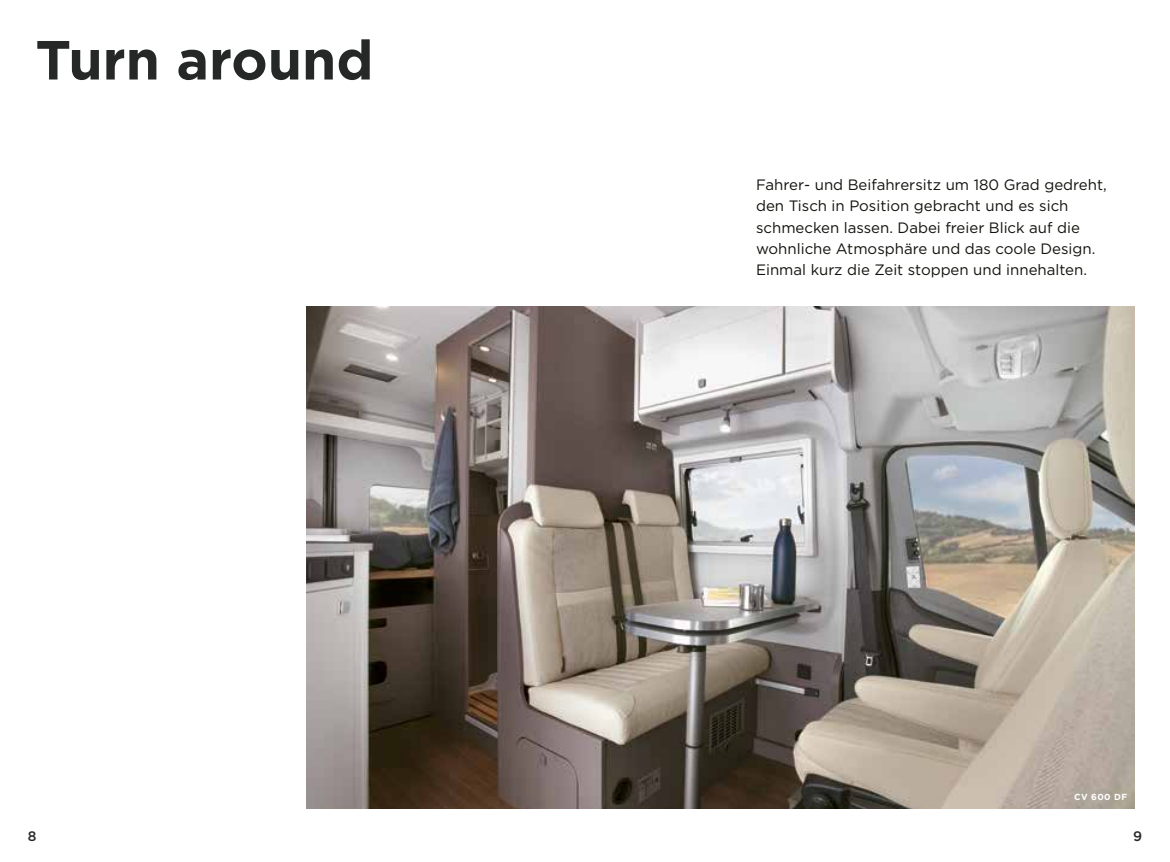
<style>
.page{position:relative;width:1170px;height:862px;background:#fff}
.page>*{position:absolute;margin:0;border:0;box-sizing:border-box;transform-origin:0 0}
.t1{font:700 55px "Gotham";color:#252827}
.t2{font:15px/21.2px "Gotham";color:#12120d}
.t3{font:500 13.75px "Gotham";color:#252827}
.t4{font:700 8.75px "Gotham";letter-spacing:.05em;color:#fff}
</style>
<div class="page">
<img style="left:306px;top:306px;width:828px;height:502px">
<h1 class="t1" style="left:35px;top:23px;width:339px">Turn around</h1>
<p class="t2" style="left:756px;top:174px;width:352px">Fahrer- und Beifahrersitz um 180 Grad gedreht, den Tisch in Position gebracht und es sich schmecken lassen. Dabei freier Blick auf die wohnliche Atmosphäre und das coole Design.<br>Einmal kurz die Zeit stoppen und innehalten.</p>
<p class="t4" style="left:1074px;top:790px;width:54px">CV 600 DF</p>
<p class="t3" style="left:28px;top:826px;width:10px">8</p>
<p class="t3" style="left:1133px;top:826px;width:11px">9</p>
</div>
